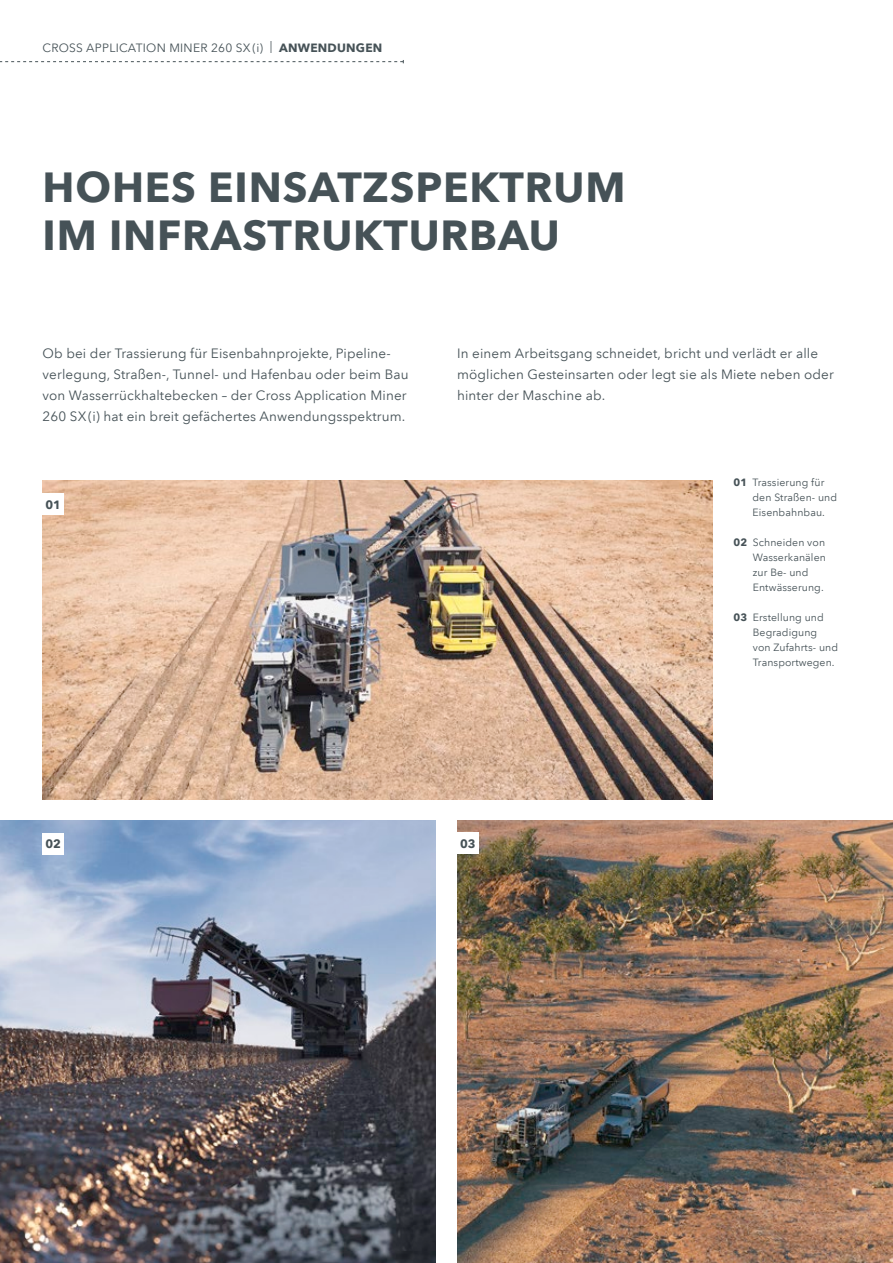
<style>
.page{position:relative;width:893px;height:1263px;background:#fff}
.page>*{position:absolute;margin:0;border:0;box-sizing:border-box;transform-origin:0 0}
.t1{font:700 42px/48px "Avenir Next LT Pro";letter-spacing:.02em;color:#465257}
.t2{font:13.5px/21px "Avenir Next LT Pro";letter-spacing:.01em;color:#465257}
.t3{font:12px "Avenir Next LT Pro";letter-spacing:.02em;color:#465257}
.t4{font:700 12px "Avenir Next LT Pro";color:#465257}
.t5{font:10.5px/15px "Avenir Next LT Pro";letter-spacing:.01em;color:#465257}
.s1{font-weight:700}
</style>
<div class="page">
<svg style="left:0;top:60px;width:404px;height:3px"></svg>
<img style="left:43px;top:481px;width:669px;height:318px">
<img style="left:0;top:820px;width:436px;height:443px">
<div style="left:43px;top:493px;width:21px;height:22px;background:#fff"></div>
<div style="left:43px;top:833px;width:21px;height:21px;background:#fff"></div>
<img style="left:457px;top:820px;width:436px;height:443px">
<div style="left:457px;top:832px;width:21px;height:22px;background:#fff"></div>
<p class="t3" style="left:43px;top:40px;width:341px">CROSS APPLICATION MINER 260 SX(i) | <span class="s1">ANWENDUNGEN</span></p>
<h1 class="t1" style="left:43px;top:163px;width:584px">HOHES EINSATZSPEKTRUM<br>IM INFRASTRUKTURBAU</h1>
<p class="t2" style="left:43px;top:343px;width:368px">Ob bei der Trassierung für Eisenbahnprojekte, Pipeline&shy;verlegung, Straßen-, Tunnel- und Hafenbau oder beim Bau von Wasserrückhaltebecken – der Cross Application Miner 260 SX(i) hat ein breit gefächertes Anwendungsspektrum.</p>
<p class="t2" style="left:457px;top:343px;width:378px">In einem Arbeitsgang schneidet, bricht und verlädt er alle möglichen Gesteinsarten oder legt sie als Miete neben oder hinter der Maschine ab.</p>
<p class="t4" style="left:45px;top:497px;width:17px">01</p>
<p class="t4" style="left:45px;top:837px;width:17px">02</p>
<p class="t4" style="left:460px;top:836px;width:17px">03</p>
<p class="t5" style="left:752px;top:475px;width:86px;text-indent:-19px"><span class="s1">01</span> Trassierung für den Straßen- und<br>Eisenbahnbau.</p>
<p class="t5" style="left:753px;top:535px;width:75px;text-indent:-19px"><span class="s1">02</span> Schneiden von<br>Wasserkanälen zur Be- und<br>Entwässerung.</p>
<p class="t5" style="left:753px;top:610px;width:87px;text-indent:-19px"><span class="s1">03</span> Erstellung und<br>Begradigung<br>von Zufahrts- und<br>Transportwegen.</p>
</div>
